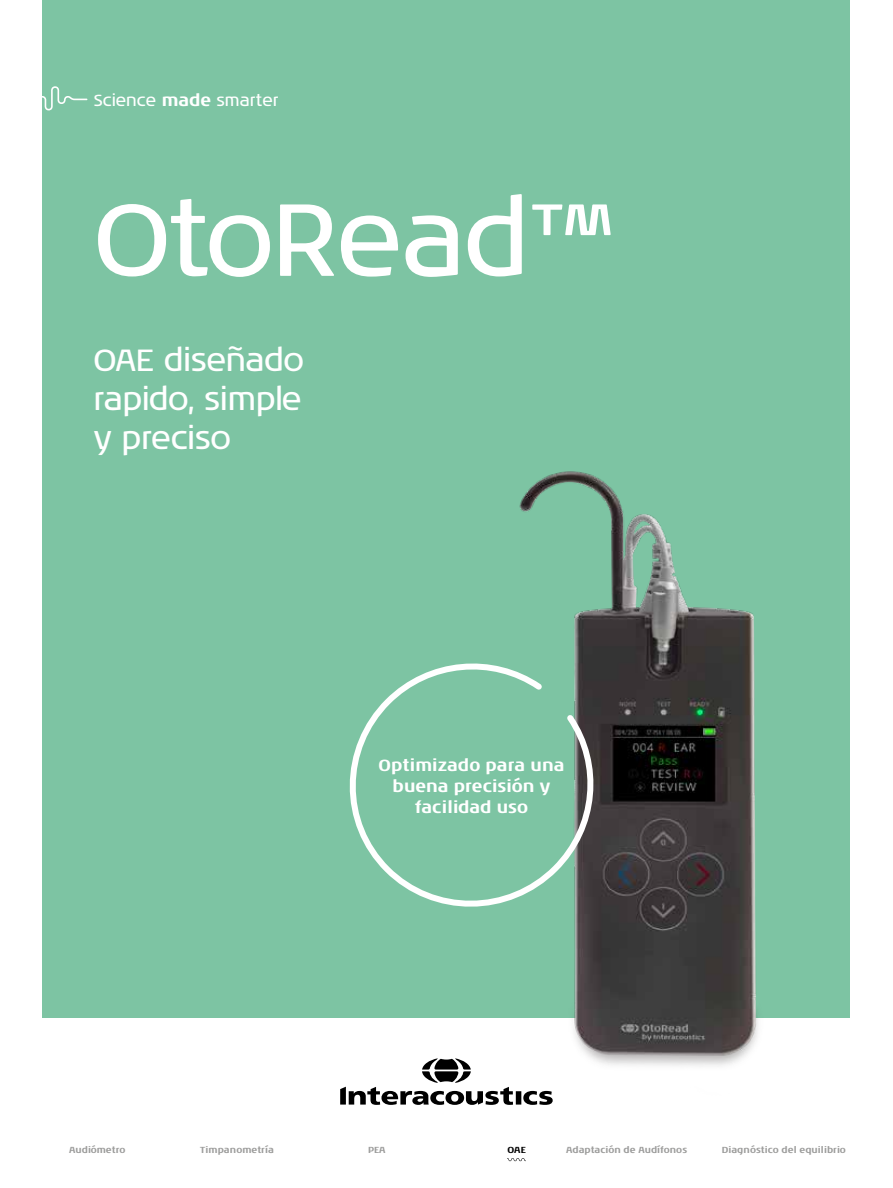
<style>
.page{position:relative;width:893px;height:1188px;background:#fff}
.page>*{position:absolute;margin:0;border:0;box-sizing:border-box;transform-origin:0 0}
.t1{font:105px "Noa LT Pro";letter-spacing:-.02em;color:#fff}
.t2{font:31.5px/39px "Noa LT Pro";letter-spacing:-.02em;color:#fff;text-align:justify}
.t3{font:700 16.5px/21px "Noa LT Pro";color:#fff;text-align:center}
.t4{font:16.5px "Noa LT Pro";color:#fff}
.t5{font:700 9px "Noa LT Pro";color:#9d9d9c}
.t6{font:700 9px "Noa LT Pro";color:#000}
.s1{font-weight:700}
</style>
<div class="page">
<div style="left:43px;top:0;width:807px;height:1018px;background:#7dc4a3"></div>
<svg style="left:340px;top:1058px;width:177px;height:47px"></svg>
<svg style="left:42px;top:86px;width:45px;height:24px"></svg>
<img style="left:517px;top:471px;width:241px;height:634px">
<svg style="left:349px;top:655px;width:256px;height:269px"></svg>
<svg style="left:507px;top:1158px;width:19px;height:3px"></svg>
<h3 class="t4" style="left:94px;top:89px;width:186px">Science <span class="s1">made</span> smarter</h3>
<h1 class="t1" style="left:94px;top:167px;width:525px">OtoRead™</h1>
<h2 class="t2" style="left:94px;top:340px;width:212px">OAE diseñado rapido, simple y preciso</h2>
<h3 class="t3" style="left:379px;top:753px;width:187px">Optimizado para una buena precisión y facilidad uso</h3>
<p class="t5" style="left:69px;top:1142px;width:58px">Audiómetro</p>
<p class="t5" style="left:200px;top:1142px;width:75px">Timpanometría</p>
<p class="t5" style="left:368px;top:1142px;width:19px">PEA</p>
<p class="t6" style="left:507px;top:1142px;width:20px">OAE</p>
<p class="t5" style="left:566px;top:1142px;width:123px">Adaptación de Audífonos</p>
<p class="t5" style="left:722px;top:1142px;width:126px">Diagnóstico del equilibrio</p>
</div>
